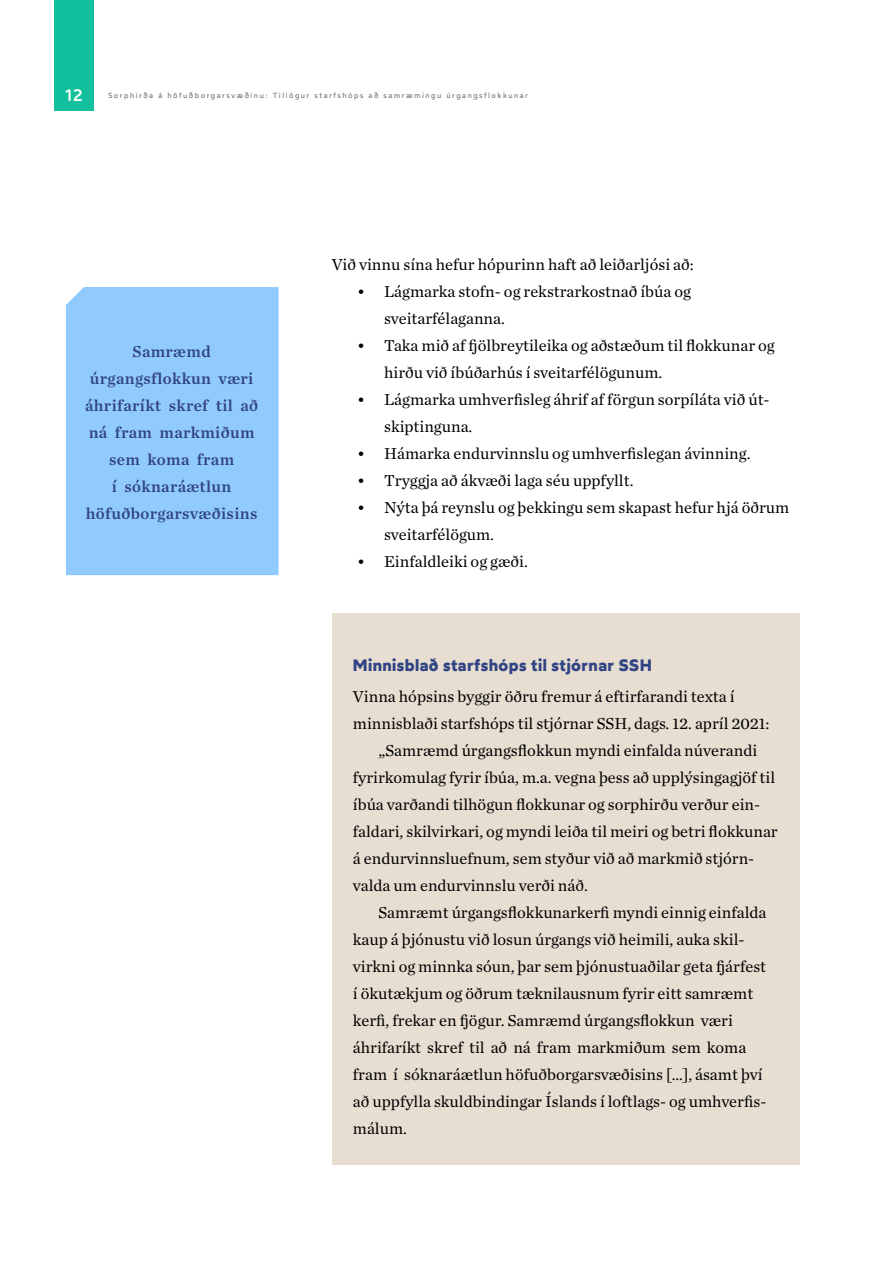
<style>
.page{position:relative;width:893px;height:1263px;background:#fff}
.page>*{position:absolute;margin:0;border:0;box-sizing:border-box;transform-origin:0 0}
.t1{font:16.5px/27px "Chronicle Text G1";color:#000}
.t2{font:16.5px/27px "Chronicle Text G1 Semi";letter-spacing:.02em;color:#314483;text-align:center}
.t3{font:700 16.5px "Wotfard";letter-spacing:.025em;color:#314483}
.t4{font:500 16.5px "Wotfard";color:#fff}
.t5{font:7.5px "Wotfard";letter-spacing:.2em;color:#6d6e71}
</style>
<div class="page">
<div style="left:54px;top:0;width:40px;height:111px;background:#12c09d"></div>
<div style="left:332px;top:613px;width:467px;height:552px;background:#e7ddd1"></div>
<div style="left:66px;top:287px;width:213px;height:288px;background:#91caff"></div>
<p class="t4" style="left:65px;top:84px;width:20px">12</p>
<p class="t5" style="left:108px;top:91px;width:422px">Sorphirða á höfuðborgarsvæðinu: Tillögur starfshóps að samræmingu úrgangsflokkunar</p>
<p class="t2" style="left:85px;top:337px;width:174px">Samræmd úrgangsflokkun væri áhrifaríkt skref til að ná fram markmiðum sem koma fram<br>í sóknaráætlun höfuðborgarsvæðisins</p>
<p class="t1" style="left:332px;top:250px;width:364px">Við vinnu sína hefur hópurinn haft að leiðarljósi að:</p>
<p class="t1" style="left:384px;top:277px;width:308px;text-indent:-27px">• Lágmarka stofn- og rekstrarkostnað íbúa og sveitarfélaganna.</p>
<p class="t1" style="left:384px;top:331px;width:392px;text-indent:-27px">• Taka mið af fjölbreytileika og aðstæðum til flokkunar og hirðu við íbúðarhús í sveitarfélögunum.</p>
<p class="t1" style="left:384px;top:385px;width:387px;text-indent:-27px">• Lágmarka umhverfisleg áhrif af förgun sorpíláta við út&shy;skiptinguna.</p>
<p class="t1" style="left:357px;top:439px;width:395px">• Hámarka endurvinnslu og umhverfislegan ávinning.</p>
<p class="t1" style="left:357px;top:466px;width:278px">• Tryggja að ákvæði laga séu uppfyllt.</p>
<p class="t1" style="left:384px;top:493px;width:407px;text-indent:-27px">• Nýta þá reynslu og þekkingu sem skapast hefur hjá öðrum sveitarfélögum.</p>
<p class="t1" style="left:357px;top:547px;width:172px">• Einfaldleiki og gæði.</p>
<p class="t3" style="left:353px;top:654px;width:300px">Minnisblað starfshóps til stjórnar SSH</p>
<p class="t1" style="left:353px;top:682px;width:383px">Vinna hópsins byggir öðru fremur á eftirfarandi texta í</p>
<p class="t1" style="left:353px;top:709px;width:418px">minnisblaði starfshóps til stjórnar SSH, dags. 12. apríl 2021:</p>
<p class="t1" style="left:378px;top:736px;width:380px">„Samræmd úrgangsflokkun myndi einfalda núverandi</p>
<p class="t1" style="left:353px;top:763px;width:424px">fyrirkomulag fyrir íbúa, m.a. vegna þess að upplýsingagjöf til</p>
<p class="t1" style="left:353px;top:790px;width:409px">íbúa varðandi tilhögun flokkunar og sorphirðu verður ein-</p>
<p class="t1" style="left:353px;top:817px;width:426px">faldari, skilvirkari, og myndi leiða til meiri og betri flokkunar</p>
<p class="t1" style="left:353px;top:844px;width:403px">á endurvinnsluefnum, sem styður við að markmið stjórn-</p>
<p class="t1" style="left:353px;top:871px;width:236px">valda um endurvinnslu verði náð.</p>
<p class="t1" style="left:378px;top:898px;width:389px">Samræmt úrgangsflokkunarkerfi myndi einnig einfalda</p>
<p class="t1" style="left:353px;top:925px;width:393px">kaup á þjónustu við losun úrgangs við heimili, auka skil-</p>
<p class="t1" style="left:353px;top:952px;width:415px">virkni og minnka sóun, þar sem þjónustuaðilar geta fjárfest</p>
<p class="t1" style="left:353px;top:979px;width:402px">í ökutækjum og öðrum tæknilausnum fyrir eitt samræmt</p>
<p class="t1" style="left:353px;top:1006px;width:381px">kerfi, frekar en fjögur. Samræmd úrgangsflokkun væri</p>
<p class="t1" style="left:353px;top:1033px;width:395px">áhrifaríkt skref til að ná fram markmiðum sem koma</p>
<p class="t1" style="left:353px;top:1060px;width:411px">fram í sóknaráætlun höfuðborgarsvæðisins […], ásamt því</p>
<p class="t1" style="left:353px;top:1087px;width:415px">að uppfylla skuldbindingar Íslands í loftlags- og umhverfis-</p>
<p class="t1" style="left:353px;top:1114px;width:56px">málum.</p>
</div>
